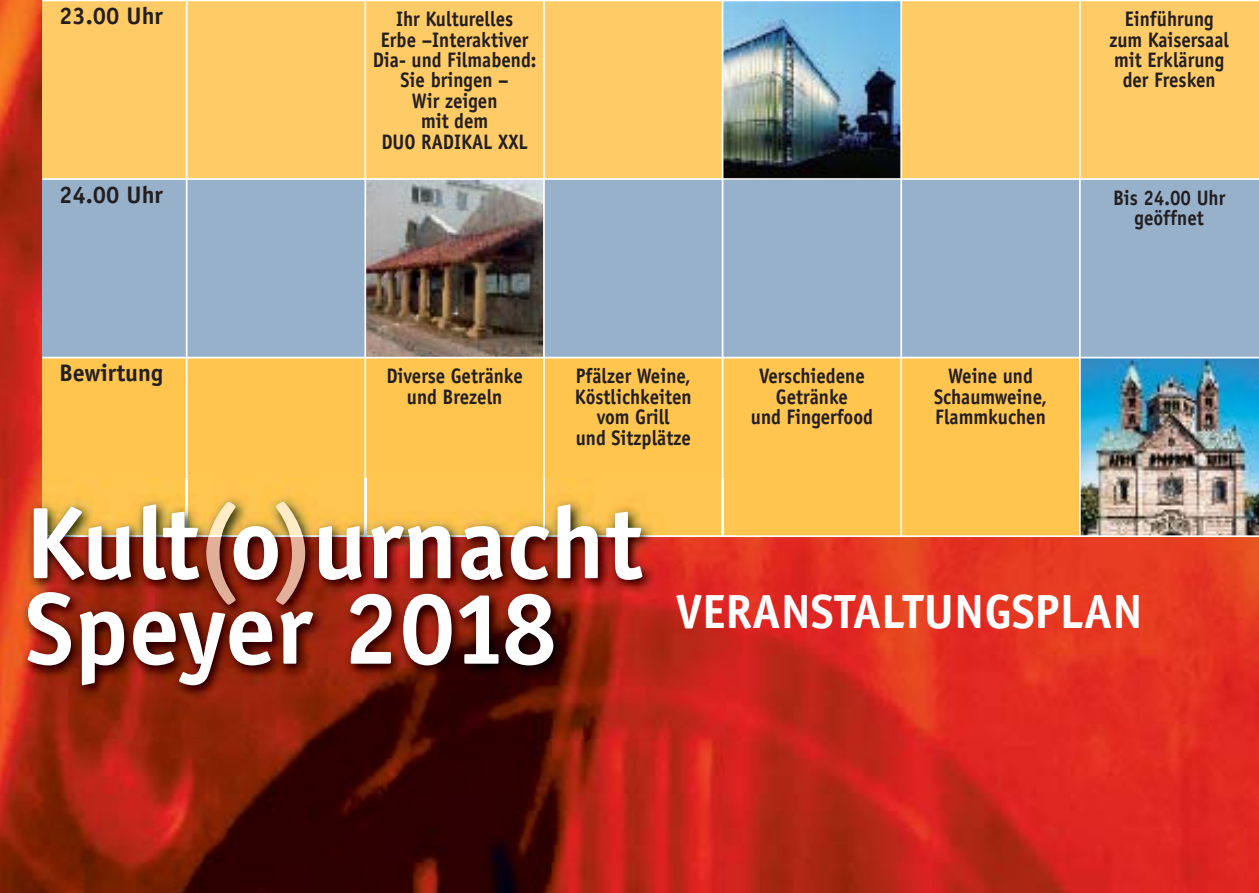
<style>
.page{position:relative;width:1259px;height:893px;background:#fff}
.page>*{position:absolute;margin:0;border:0;box-sizing:border-box;transform-origin:0 0}
.t1{font:700 102px "Officina Sans";color:#fff}
.t2{font:700 48px "Officina Sans";color:#fff}
.t3{font:700 24px "Officina Sans";color:#231f20}
.t4{font:700 21px/20.4px "Officina Sans";color:#231f20;text-align:center;scale:.9 1}
.s1{font-size:102px}
</style>
<div class="page">
<img style="left:0;top:0;width:1259px;height:893px">
<div style="left:42px;top:179px;width:1217px;height:179px;background:#98b1cb"></div>
<div style="left:42px;top:0;width:1217px;height:179px;background:#ffcb66"></div>
<div style="left:42px;top:358px;width:1217px;height:178px;background:#ffc54e"></div>
<img style="left:723px;top:1px;width:177px;height:177px">
<img style="left:366px;top:180px;width:177px;height:177px">
<img style="left:1080px;top:358px;width:179px;height:177px">
<hr style="left:42px;top:535px;width:1217px;height:2px;background:#fff">
<hr style="left:42px;top:357px;width:1217px;height:1px;background:#fff">
<hr style="left:42px;top:0;width:1217px;height:1px;background:#fff">
<hr style="left:42px;top:178px;width:1217px;height:2px;background:#fff">
<hr style="left:1079px;top:0;width:1px;height:536px;background:#fff">
<hr style="left:364px;top:0;width:2px;height:536px;background:#fff">
<hr style="left:186px;top:0;width:1px;height:536px;background:#fff">
<hr style="left:900px;top:0;width:2px;height:536px;background:#fff">
<hr style="left:722px;top:0;width:1px;height:536px;background:#fff">
<hr style="left:543px;top:0;width:2px;height:536px;background:#fff">
<img style="left:0;top:478px;width:736px;height:261px">
<img style="left:42px;top:478px;width:694px;height:59px">
<img style="left:364px;top:478px;width:2px;height:58px">
<img style="left:186px;top:478px;width:1px;height:58px">
<img style="left:722px;top:478px;width:1px;height:58px">
<img style="left:543px;top:478px;width:2px;height:58px">
<img style="left:206px;top:537px;width:30px;height:68px">
<svg style="left:206px;top:502px;width:30px;height:33px"></svg>
<hr style="left:206px;top:535px;width:30px;height:2px;background:#fff">
<img style="left:276px;top:537px;width:29px;height:68px">
<svg style="left:276px;top:502px;width:29px;height:33px"></svg>
<hr style="left:276px;top:535px;width:29px;height:2px;background:#fff">
<p class="t3" style="left:59px;top:7px;width:105px">23.00 Uhr</p>
<p class="t4" style="left:373px;top:11px;width:183px">Ihr Kulturelles<br>Erbe –Interaktiver<br>Dia- und Filmabend:<br>Sie bringen –<br>Wir zeigen<br>mit dem<br>DUO RADIKAL XXL</p>
<p class="t4" style="left:1109px;top:11px;width:134px">Einführung zum Kaisersaal mit Erklärung der Fresken</p>
<p class="t3" style="left:59px;top:185px;width:105px">24.00 Uhr</p>
<p class="t4" style="left:1113px;top:189px;width:126px">Bis 24.00 Uhr geöffnet</p>
<p class="t3" style="left:59px;top:364px;width:105px">Bewirtung</p>
<p class="t4" style="left:386px;top:368px;width:153px">Diverse Getränke und Brezeln</p>
<p class="t4" style="left:934px;top:368px;width:127px">Weine und<br>Schaumweine,<br>Flammkuchen</p>
<p class="t4" style="left:575px;top:368px;width:131px">Pfälzer Weine,<br>Köstlichkeiten vom Grill<br>und Sitzplätze</p>
<p class="t4" style="left:751px;top:368px;width:137px">Verschiedene<br>Getränke<br>und Fingerfood</p>
<h1 class="t1" style="left:25px;top:504px;width:619px">Kult o urnacht</h1>
<h2 class="t2" style="left:25px;top:594px;width:1119px"><span class="s1">Speyer 2018</span> VERANSTALTUNGSPLAN</h2>
</div>
